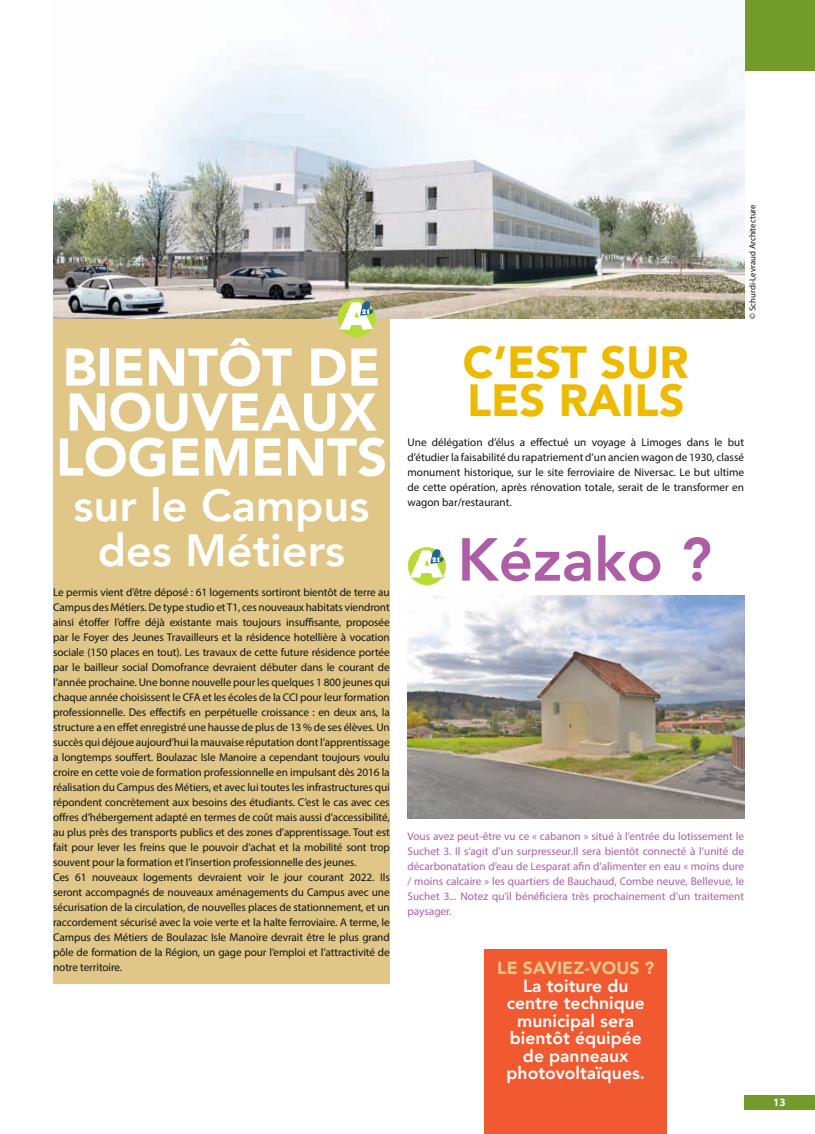
<style>
.page{position:relative;width:815px;height:1134px;background:#fff}
.page>*{position:absolute;margin:0;border:0;box-sizing:border-box;transform-origin:0 0}
.t1{font:800 60px "Avenir";color:#ae5ea7}
.t2{font:900 52.5px/45px "Avenir";color:#fff}
.t3{font:800 45px/45px "Avenir";color:#fff;text-align:center}
.t4{font:900 45px/37.5px "Avenir";color:#edba00}
.t5{font:800 17.5px/17.5px "Avenir";color:#fff;text-align:center}
.t6{font:900 17.5px "Avenir";color:#e0c687}
.t7{font:11.25px/15px "Myriad Pro";letter-spacing:-.01em;color:#131413}
.t8{font:11.25px/15px "Myriad Pro";color:#ae5ea7;text-align:justify}
.t9{font:700 11.25px "Myriad Pro";color:#fff}
.t10{font:8.75px "Myriad Pro";color:#131413}
</style>
<div class="page">
<div style="left:744px;top:0;width:71px;height:71px;background:#739b2b"></div>
<div style="left:53px;top:271px;width:337px;height:712px;background:#e0c687"></div>
<img style="left:53px;top:53px;width:691px;height:266px">
<img style="left:407px;top:595px;width:337px;height:223px">
<div style="left:485px;top:950px;width:182px;height:184px;background:#f15a30"></div>
<svg style="left:337px;top:299px;width:39px;height:39px;background:#c8d48f"></svg>
<svg style="left:407px;top:547px;width:39px;height:39px"></svg>
<div style="left:744px;top:1095px;width:71px;height:14px;background:#739b2b"></div>
<h2 class="t2" style="left:56px;top:343px;width:333px">BIENTÔT DE<br>NOUVEAUX<br>LOGEMENTS</h2>
<h3 class="t3" style="left:74px;top:483px;width:297px">sur le Campus des Métiers</h3>
<p class="t7" style="left:53px;top:584px;width:338px">Le permis vient d’être déposé : 61 logements sortiront bientôt de terre au Campus des Métiers. De type studio et T1, ces nouveaux habitats viendront ainsi étoffer l’offre déjà existante mais toujours insuffisante, proposée par le Foyer des Jeunes Travailleurs et la résidence hotellière à vocation sociale (150 places en tout). Les travaux de cette future résidence portée par le bailleur social Domofrance devraient débuter dans le courant de l’année prochaine. Une bonne nouvelle pour les quelques 1 800 jeunes qui chaque année choisissent le CFA et les écoles de la CCI pour leur formation professionnelle. Des effectifs en perpétuelle croissance : en deux ans, la structure a en effet enregistré une hausse de plus de 13 % de ses élèves. Un succès qui déjoue aujourd’hui la mauvaise réputation dont l’apprentissage a longtemps souffert. Boulazac Isle Manoire a cependant toujours voulu croire en cette voie de formation professionnelle en impulsant dès 2016 la réalisation du Campus des Métiers, et avec lui toutes les infrastructures qui répondent concrètement aux besoins des étudiants. C’est le cas avec ces offres d’hébergement adapté en termes de coût mais aussi d’accessibilité, au plus près des transports publics et des zones d’apprentissage. Tout est fait pour lever les freins que le pouvoir d’achat et la mobilité sont trop souvent pour la formation et l’insertion professionnelle des jeunes.<br>Ces 61 nouveaux logements devraient voir le jour courant 2022. Ils seront accompagnés de nouveaux aménagements du Campus avec une sécurisation de la circulation, de nouvelles places de stationnement, et un raccordement sécurisé avec la voie verte et la halte ferroviaire. A terme, le Campus des Métiers de Boulazac Isle Manoire devrait être le plus grand pôle de formation de la Région, un gage pour l’emploi et l’attractivité de notre territoire.</p>
<p class="t10" style="left:747px;top:319px;width:116px;rotate:-90deg">© Schurdi-Levraud Architecture</p>
<h3 class="t4" style="left:463px;top:342px;width:227px">C’EST SUR<br>LES RAILS</h3>
<p class="t7" style="left:407px;top:434px;width:338px;text-align:justify">Une délégation d’élus a effectué un voyage à Limoges dans le but d’étudier la faisabilité du rapatriement d’un ancien wagon de 1930, classé monument historique, sur le site ferroviaire de Niversac. Le but ultime de cette opération, après rénovation totale, serait de le transformer en wagon bar/restaurant.</p>
<h1 class="t1" style="left:457px;top:513px;width:256px">Kézako ?</h1>
<p class="t8" style="left:407px;top:829px;width:338px">Vous avez peut-être vu ce « cabanon » situé à l’entrée du lotissement le Suchet 3. Il s’agit d’un surpresseur.Il sera bientôt connecté à l’unité de décarbonatation d’eau de Lesparat afin d’alimenter en eau « moins dure / moins calcaire » les quartiers de Bauchaud, Combe neuve, Bellevue, le Suchet 3... Notez qu’il bénéficiera très prochainement d’un traitement paysager.</p>
<h3 class="t6" style="left:497px;top:953px;width:159px">LE SAVIEZ-VOUS ?</h3>
<h3 class="t5" style="left:507px;top:977px;width:140px">La toiture du centre technique municipal sera bientôt équipée de panneaux photovoltaïques.</h3>
<p class="t9" style="left:773px;top:1095px;width:14px">13</p>
</div>
